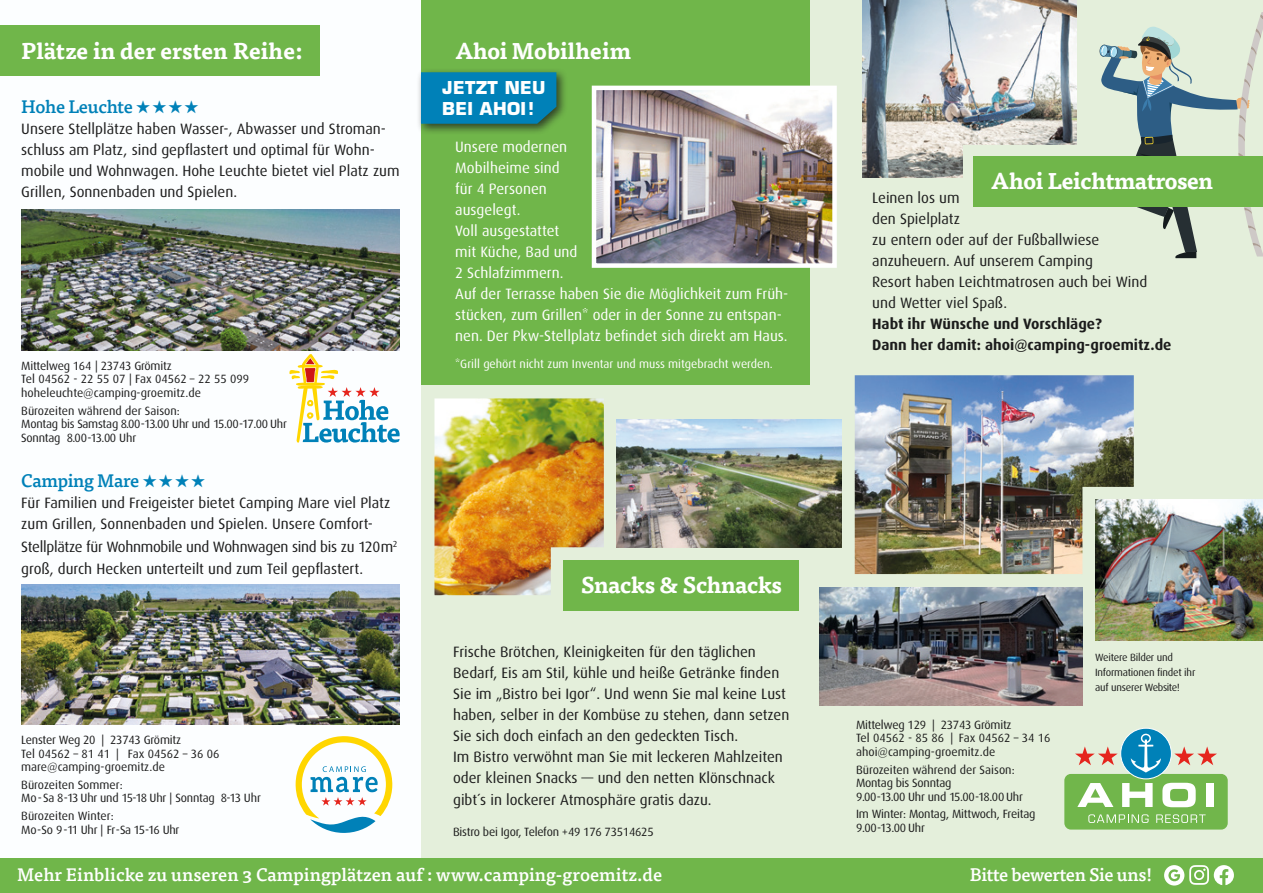
<style>
.page{position:relative;width:1263px;height:893px;background:#fff}
.page>*{position:absolute;margin:0;border:0;box-sizing:border-box;transform-origin:0 0}
.t1{font:700 22.5px "Tisa Pro";letter-spacing:-.02em;color:#fff}
.t2{font:700 22.5px "Tisa Pro";color:#fff}
.t3{font:500 18px "Tisa Pro";color:#fff}
.t4{font:500 18px "Tisa Pro";letter-spacing:-.02em;color:#0081b8}
.t5{font:500 18px "Tisa Pro";letter-spacing:-.02em;color:#fff}
.t6{font:700 17.25px/21.1px "Eurostile LT Std";letter-spacing:.02em;color:#fff}
.t7{font:15px/21px "Dax";color:#1c1c1c}
.t8{font:15px/21px "Dax";color:#fff}
.t9{font:15px/22.5px "Dax";letter-spacing:-.02em;color:#1c1c1c}
.t10{font:700 15px/21px "Dax";color:#1c1c1c}
.t11{font:12px/13.5px "Dax";letter-spacing:-.02em;color:#1c1c1c}
.t12{font:12px/13.5px "Dax";color:#1c1c1c}
.t13{font:12px "Dax";color:#fff}
.t14{font:10.5px/15px "Dax";letter-spacing:-.02em;color:#1c1c1c}
</style>
<div class="page">
<div style="left:421px;top:0;width:842px;height:893px;background:#e4efdb"></div>
<div style="left:0;top:859px;width:1263px;height:34px;background:#70b64a"></div>
<svg style="left:1164px;top:865px;width:70px;height:20px"></svg>
<div style="left:421px;top:0;width:388px;height:385px;background:#70b64a"></div>
<img style="left:855px;top:375px;width:279px;height:199px">
<img style="left:862px;top:0;width:214px;height:178px">
<div style="left:963px;top:145px;width:300px;height:51px;background:#e4efdb"></div>
<svg style="left:1099px;top:12px;width:164px;height:246px"></svg>
<div style="left:974px;top:156px;width:289px;height:50px;background:#70b64a"></div>
<img style="left:434px;top:398px;width:170px;height:197px">
<div style="left:564px;top:560px;width:235px;height:50px;background:#70b64a"></div>
<img style="left:617px;top:420px;width:225px;height:127px">
<img style="left:1095px;top:500px;width:168px;height:140px">
<img style="left:819px;top:587px;width:263px;height:118px">
<div style="left:1064px;top:774px;width:164px;height:56px;background:#71b64b;border-radius:7px"></div>
<svg style="left:1077px;top:783px;width:36px;height:24px"></svg>
<svg style="left:1122px;top:783px;width:30px;height:24px"></svg>
<svg style="left:1162px;top:783px;width:34px;height:24px"></svg>
<div style="left:1206px;top:783px;width:7px;height:24px;background:#fff"></div>
<svg style="left:1088px;top:814px;width:60px;height:9px"></svg>
<svg style="left:1156px;top:814px;width:49px;height:9px"></svg>
<svg style="left:1174px;top:746px;width:43px;height:19px"></svg>
<svg style="left:1075px;top:746px;width:43px;height:19px"></svg>
<div style="left:1121px;top:728px;width:50px;height:51px;background:#0081b8;border-radius:50%"></div>
<div style="left:1120px;top:728px;width:52px;height:51px;border:1px solid #fff;border-radius:50%"></div>
<svg style="left:1131px;top:734px;width:30px;height:38px"></svg>
<div style="left:0;top:26px;width:320px;height:50px;background:#70b64a"></div>
<img style="left:21px;top:210px;width:379px;height:140px">
<img style="left:21px;top:584px;width:379px;height:140px">
<svg style="left:289px;top:355px;width:111px;height:88px"></svg>
<svg style="left:295px;top:736px;width:98px;height:97px"></svg>
<img style="left:591px;top:83px;width:246px;height:187px">
<div style="left:416px;top:67px;width:151px;height:68px;background:#1c1c1c;opacity:.75"></div>
<div style="left:421px;top:72px;width:135px;height:52px;background:#0081b8"></div>
<h1 class="t2" style="left:21px;top:33px;width:283px">Plätze in der ersten Reihe:</h1>
<p class="t4" style="left:21px;top:93px;width:179px">Hohe Leuchte ★ ★ ★ ★</p>
<p class="t7" style="left:21px;top:118px;width:380px">Unsere Stellplätze haben Wasser-, Abwasser und Stroman&shy;schluss am Platz, sind gepflastert und optimal für Wohn&shy;mobile und Wohnwagen. Hohe Leuchte bietet viel Platz zum Grillen, Sonnenbaden und Spielen.</p>
<p class="t12" style="left:21px;top:359px;width:229px">Mittelweg 164 | 23743 Grömitz<br>Tel 04562 - 22 55 07 | Fax 04562 – 22 55 099 hoheleuchte@camping-groemitz.de</p>
<p class="t11" style="left:21px;top:404px;width:267px">Bürozeiten während der Saison:<br>Montag bis Samstag 8.00-13.00 Uhr und 15.00-17.00 Uhr<br>Sonntag 8.00-13.00 Uhr</p>
<p class="t4" style="left:21px;top:467px;width:186px">Camping Mare ★ ★ ★ ★</p>
<p class="t7" style="left:21px;top:493px;width:371px">Für Familien und Freigeister bietet Camping Mare viel Platz zum Grillen, Sonnenbaden und Spielen. Unsere Comfort-</p>
<p class="t9" style="left:21px;top:535px;width:378px">Stellplätze für Wohnmobile und Wohnwagen sind bis zu 120m<sup>2 </sup>groß, durch Hecken unterteilt und zum Teil gepflastert.</p>
<p class="t12" style="left:21px;top:733px;width:200px">Lenster Weg 20 | 23743 Grömitz<br>Tel 04562 – 81 41 | Fax 04562 – 36 06 mare@camping-groemitz.de</p>
<p class="t11" style="left:21px;top:778px;width:241px">Bürozeiten Sommer:<br>Mo-Sa 8-13 Uhr und 15-18 Uhr | Sonntag 8-13 Uhr</p>
<p class="t11" style="left:21px;top:809px;width:160px">Bürozeiten Winter:<br>Mo-So 9-11 Uhr | Fr-Sa 15-16 Uhr</p>
<h1 class="t2" style="left:455px;top:33px;width:178px">Ahoi Mobilheim</h1>
<p class="t6" style="left:442px;top:77px;width:105px">JETZT NEU<br>BEI AHOI!</p>
<p class="t8" style="left:455px;top:136px;width:335px">Unsere modernen<br>Mobilheime sind<br>für 4 Personen<br>ausgelegt.<br>Voll ausgestattet<br>mit Küche, Bad und<br>2 Schlafzimmern.<br>Auf der Terrasse haben Sie die Möglichkeit zum Früh&shy;stücken, zum Grillen* oder in der Sonne zu entspan&shy;nen. Der Pkw-Stellplatz befindet sich direkt am Haus.</p>
<p class="t13" style="left:455px;top:357px;width:319px">*Grill gehört nicht zum Inventar und muss mitgebracht werden.</p>
<h1 class="t1" style="left:581px;top:567px;width:203px">Snacks &amp; Schnacks</h1>
<p class="t7" style="left:453px;top:642px;width:338px">Frische Brötchen, Kleinigkeiten für den täglichen Bedarf, Eis am Stil, kühle und heiße Getränke finden Sie im „Bistro bei Igor“. Und wenn Sie mal keine Lust haben, selber in der Kombüse zu stehen, dann setzen Sie sich doch einfach an den gedeckten Tisch.<br>Im Bistro verwöhnt man Sie mit leckeren Mahlzeiten oder kleinen Snacks — und den netten Klönschnack gibt´s in lockerer Atmosphäre gratis dazu.</p>
<p class="t11" style="left:453px;top:825px;width:202px">Bistro bei Igor, Telefon +49 176 73514625</p>
<h1 class="t1" style="left:980px;top:153px;width:224px">Ahoi Leichtmatrosen</h1>
<h1 class="t1" style="left:991px;top:163px;width:224px">Ahoi Leichtmatrosen</h1>
<p class="t7" style="left:872px;top:188px;width:277px">Leinen los um<br>den Spielplatz<br>zu entern oder auf der Fußballwiese anzuheuern. Auf unserem Camping<br>Resort haben Leichtmatrosen auch bei Wind und Wetter viel Spaß.</p>
<p class="t10" style="left:872px;top:314px;width:301px">Habt ihr Wünsche und Vorschläge?<br>Dann her damit: ahoi@camping-groemitz.de</p>
<p class="t12" style="left:856px;top:718px;width:196px">Mittelweg 129 | 23743 Grömitz<br>Tel 04562 - 85 86 | Fax 04562 – 34 16 ahoi@camping-groemitz.de</p>
<p class="t11" style="left:856px;top:763px;width:168px">Bürozeiten während der Saison:<br>Montag bis Sonntag<br>9.00-13.00 Uhr und 15.00-18.00 Uhr</p>
<p class="t11" style="left:856px;top:808px;width:181px">Im Winter: Montag, Mittwoch, Freitag<br>9.00-13.00 Uhr</p>
<p class="t14" style="left:1095px;top:650px;width:102px">Weitere Bilder und<br>Informationen findet ihr auf unserer Website!</p>
<p class="t3" style="left:17px;top:860px;width:647px">Mehr Einblicke zu unseren 3 Campingplätzen auf : www.camping-groemitz.de</p>
<p class="t5" style="left:970px;top:860px;width:184px">Bitte bewerten Sie uns!</p>
</div>
